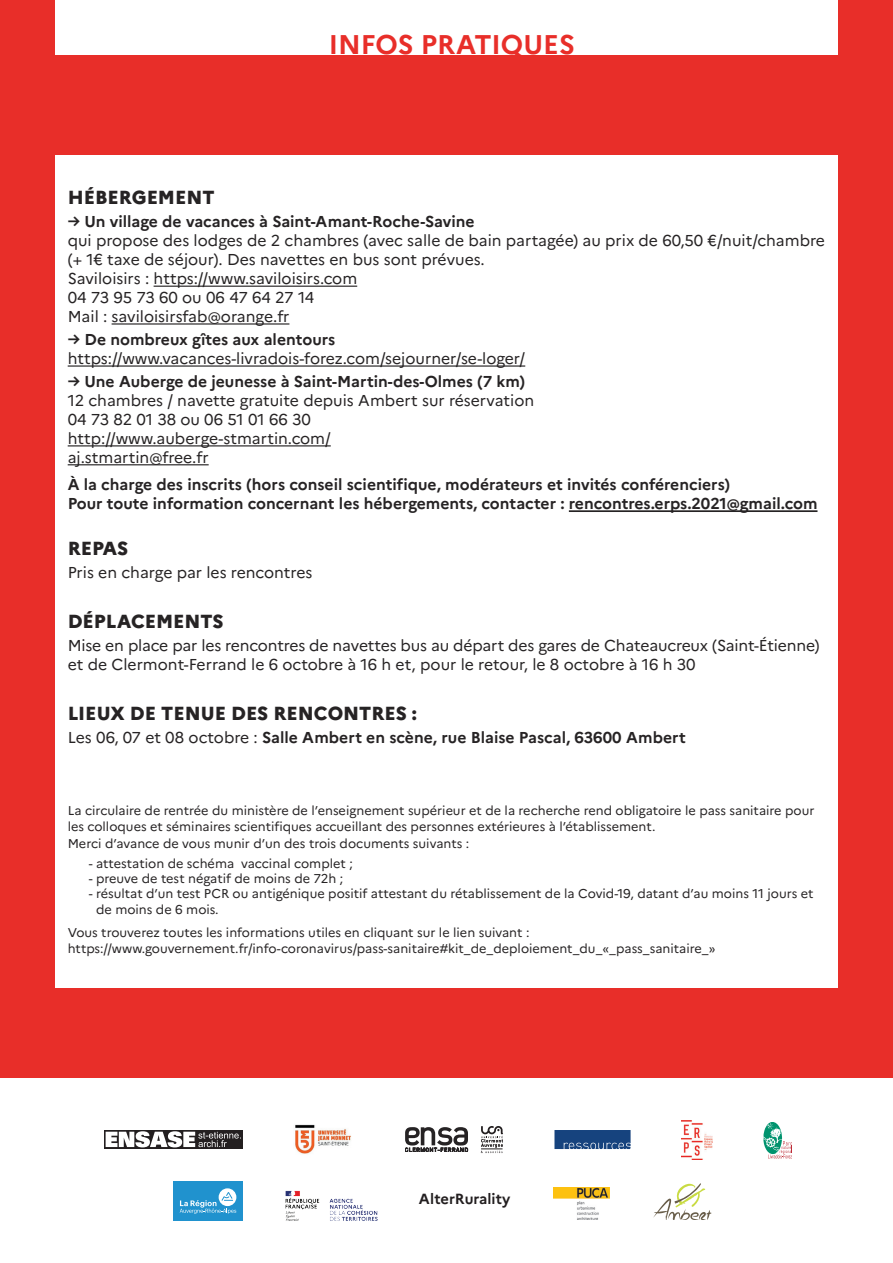
<style>
.page{position:relative;width:893px;height:1263px;background:#fff}
.page>*{position:absolute;margin:0;border:0;box-sizing:border-box;transform-origin:0 0}
.t1{font:700 27px "Marianne";color:#e82e29}
.t2{font:800 18.9px "Marianne";color:#262324}
.t3{font:15.75px/18.9px "Marianne";color:#262324}
.t4{font:700 15.75px/18.9px "Marianne";color:#262324}
.t5{font:700 14.7px "Marianne";color:#231f20}
.t6{font:12.75px/15.3px "Marianne";color:#262324}
.s1{font-weight:400}
</style>
<div class="page">
<div style="left:0;top:0;width:893px;height:1077px;background:#e82e29"></div>
<div style="left:55px;top:0;width:783px;height:54px;background:#fff"></div>
<svg style="left:104px;top:1130px;width:138px;height:18px"></svg>
<svg style="left:106px;top:1131px;width:135px;height:16px"></svg>
<img style="left:681px;top:1120px;width:32px;height:39px">
<div style="left:173px;top:1181px;width:70px;height:40px;background:#2092ce"></div>
<svg style="left:180px;top:1188px;width:56px;height:26px"></svg>
<svg style="left:405px;top:1127px;width:63px;height:25px"></svg>
<svg style="left:481px;top:1126px;width:22px;height:27px"></svg>
<img style="left:553px;top:1188px;width:57px;height:32px">
<img style="left:285px;top:1190px;width:93px;height:31px">
<img style="left:295px;top:1124px;width:56px;height:30px">
<svg style="left:763px;top:1122px;width:29px;height:36px"></svg>
<svg style="left:554px;top:1130px;width:77px;height:19px"></svg>
<div style="left:55px;top:155px;width:783px;height:833px;background:#fff"></div>
<hr style="left:154px;top:286px;width:203px;height:1px;background:#262324">
<hr style="left:112px;top:323px;width:177px;height:2px;background:#262324">
<hr style="left:68px;top:365px;width:457px;height:2px;background:#262324">
<hr style="left:68px;top:445px;width:263px;height:1px;background:#262324">
<hr style="left:68px;top:464px;width:141px;height:1px;background:#262324">
<hr style="left:569px;top:510px;width:248px;height:2px;background:#262324">
<svg style="left:653px;top:1183px;width:59px;height:37px"></svg>
<h1 class="t1" style="left:329px;top:28px;width:248px">INFOS PRATIQUES</h1>
<h2 class="t2" style="left:68px;top:186px;width:148px">HÉBERGEMENT</h2>
<p class="t4" style="left:68px;top:212px;width:408px">→ Un village de vacances à Saint-Amant-Roche-Savine</p>
<p class="t3" style="left:68px;top:231px;width:759px">qui propose des lodges de 2 chambres (avec salle de bain partagée) au prix de 60,50 €/nuit/chambre (+ 1€ taxe de séjour). Des navettes en bus sont prévues.<br>Saviloisirs : https://www.saviloisirs.com<br>04 73 95 73 60 ou 06 47 64 27 14<br>Mail : saviloisirsfab@orange.fr</p>
<p class="t4" style="left:68px;top:330px;width:269px">→ De nombreux gîtes aux alentours</p>
<p class="t3" style="left:68px;top:349px;width:459px">https://www.vacances-livradois-forez.com/sejourner/se-loger/</p>
<p class="t4" style="left:68px;top:372px;width:459px">→ Une Auberge de jeunesse à Saint-Martin-des-Olmes (7 km)</p>
<p class="t3" style="left:68px;top:391px;width:468px">12 chambres / navette gratuite depuis Ambert sur réservation 04 73 82 01 38 ou 06 51 01 66 30 http://www.auberge-stmartin.com/<br>aj.stmartin@free.fr</p>
<p class="t4" style="left:68px;top:475px;width:751px">À la charge des inscrits (hors conseil scientifique, modérateurs et invités conférenciers)<br>Pour toute information concernant les hébergements, contacter : rencontres.erps.2021@gmail.com</p>
<h2 class="t2" style="left:68px;top:537px;width:62px">REPAS</h2>
<p class="t3" style="left:68px;top:563px;width:246px">Pris en charge par les rencontres</p>
<h2 class="t2" style="left:68px;top:610px;width:158px">DÉPLACEMENTS</h2>
<p class="t3" style="left:68px;top:636px;width:753px">Mise en place par les rencontres de navettes bus au départ des gares de Chateaucreux (Saint-Étienne) et de Clermont-Ferrand le 6 octobre à 16 h et, pour le retour, le 8 octobre à 16 h 30</p>
<h2 class="t2" style="left:68px;top:702px;width:351px">LIEUX DE TENUE DES RENCONTRES :</h2>
<p class="t4" style="left:68px;top:728px;width:620px"><span class="s1">Les 06, 07 et 08 octobre :</span> Salle Ambert en scène, rue Blaise Pascal, 63600 Ambert</p>
<p class="t6" style="left:68px;top:803px;width:748px">La circulaire de rentrée du ministère de l’enseignement supérieur et de la recherche rend obligatoire le pass sanitaire pour les colloques et séminaires scientifiques accueillant des personnes extérieures à l’établissement.</p>
<p class="t6" style="left:68px;top:836px;width:403px">Merci d’avance de vous munir d’un des trois documents suivants :</p>
<p class="t6" style="left:89px;top:855px;width:265px">- attestation de schéma vaccinal complet ;</p>
<p class="t6" style="left:89px;top:871px;width:256px">- preuve de test négatif de moins de 72h ;</p>
<p class="t6" style="left:96px;top:886px;width:719px;text-indent:-7px">- résultat d’un test PCR ou antigénique positif attestant du rétablissement de la Covid-19, datant d’au moins 11 jours et de moins de 6 mois.</p>
<p class="t6" style="left:68px;top:925px;width:649px">Vous trouverez toutes les informations utiles en cliquant sur le lien suivant : https://www.gouvernement.fr/info-coronavirus/pass-sanitaire#kit_de_deploiement_du_«_pass_sanitaire_»</p>
<p class="t5" style="left:419px;top:1189px;width:93px">AlterRurality</p>
</div>
